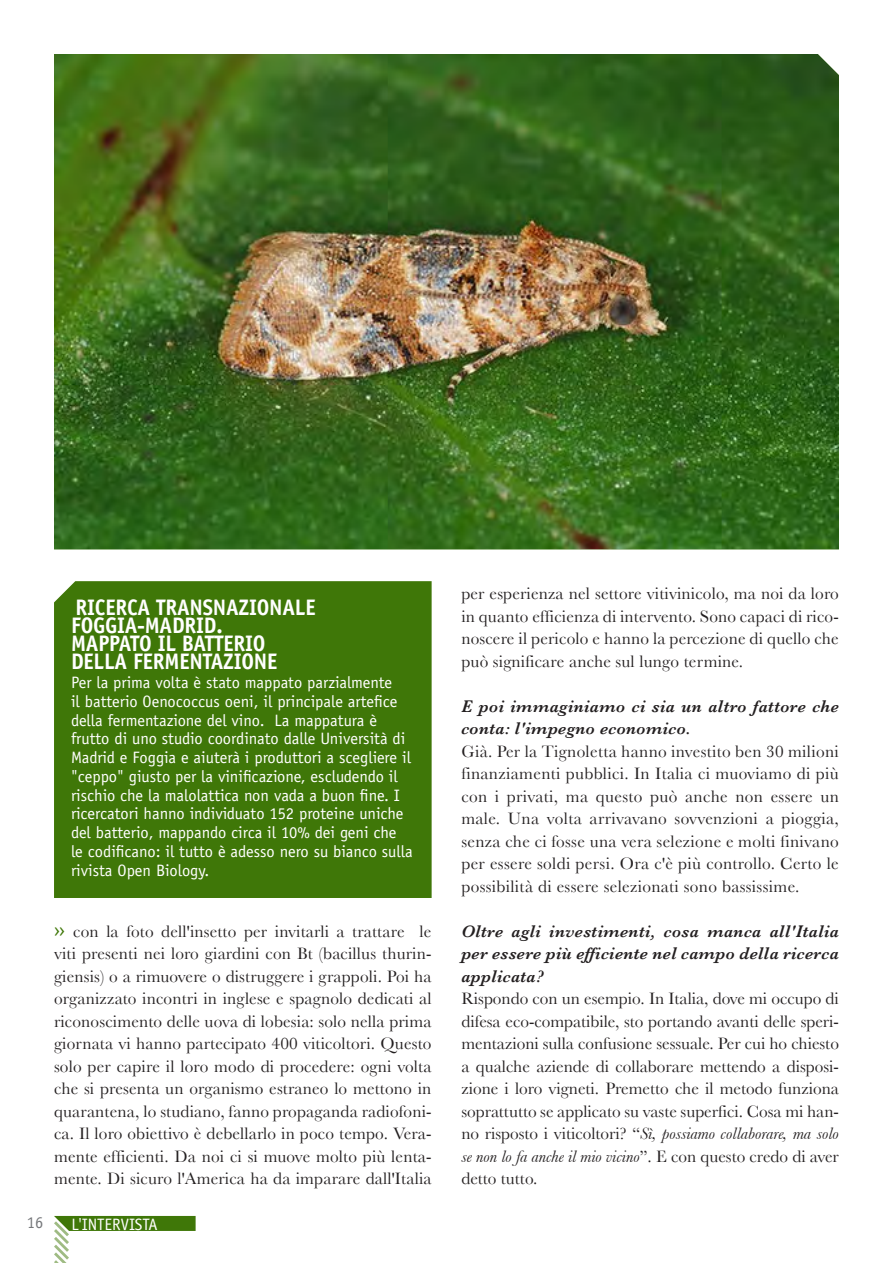
<style>
.page{position:relative;width:893px;height:1263px;background:#fff}
.page>*{position:absolute;margin:0;border:0;box-sizing:border-box;transform-origin:0 0}
.testo_box_bianco{font:700 22.5px "Officina Sans Std";letter-spacing:-.01em;color:#fff;scale:.95 1}
.testo_Photo{font:18.75px "Officina Sans Std";color:#3f7708}
.risposte{font:17.25px/22.5px "Baskerville";letter-spacing:.01em;color:#231f20;text-align:justify}
.domande{font:italic 600 17.25px/22.5px "Baskerville";letter-spacing:.02em;color:#231f20}
.testo_box_bianco-2{font:16.5px/18.8px "Officina Sans Std";color:#fff}
.t1{font:16.5px "Officina Sans Std";color:#76787b}
.s1{font-style:italic}
</style>
<div class="page">
<img style="left:54px;top:54px;width:785px;height:495px">
<div style="left:54px;top:581px;width:378px;height:317px;background:#3f7708"></div>
<svg style="left:54px;top:1216px;width:142px;height:47px"></svg>
<p class="testo_box_bianco" style="left:76px;top:594px;width:254px">RICERCA TRANSNAZIONALE</p>
<p class="testo_box_bianco" style="left:71px;top:612px;width:161px">FOGGIA-MADRID.</p>
<p class="testo_box_bianco" style="left:71px;top:630px;width:206px">MAPPATO IL BATTERIO</p>
<p class="testo_box_bianco" style="left:71px;top:648px;width:219px">DELLA FERMENTAZIONE</p>
<p class="testo_box_bianco-2" style="left:71px;top:673px;width:343px">Per la prima volta è stato mappato parzialmente<br>il batterio Oenococcus oeni, il principale artefice della fermentazione del vino. La mappatura è frutto di uno studio coordinato dalle Università di Madrid e Foggia e aiuterà i produttori a scegliere il "ceppo" giusto per la vinificazione, escludendo il rischio che la malolattica non vada a buon fine. I ricercatori hanno individuato 152 proteine uniche del batterio, mappando circa il 10% dei geni che<br>le codificano: il tutto è adesso nero su bianco sulla rivista Open Biology.</p>
<p class="risposte" style="left:54px;top:920px;width:379px;text-indent:19px">con la foto dell'insetto per invitarli a trattare le viti presenti nei loro giardini con Bt (bacillus thurin&shy;giensis) o a rimuovere o distruggere i grappoli. Poi ha organizzato incontri in inglese e spagnolo dedicati al riconoscimento delle uova di lobesia: solo nella prima giornata vi hanno partecipato 400 viticoltori. Questo solo per capire il loro modo di procedere: ogni volta che si presenta un organismo estraneo lo mettono in quarantena, lo studiano, fanno propaganda radiofoni&shy;ca. Il loro obiettivo è debellarlo in poco tempo. Vera&shy;mente efficienti. Da noi ci si muove molto più lenta&shy;mente. Di sicuro l'America ha da imparare dall'Italia</p>
<p class="testo_Photo" style="left:54px;top:918px;width:12px">››</p>
<p class="t1" style="left:27px;top:1212px;width:18px">16</p>
<p class="testo_box_bianco-2" style="left:72px;top:1215px;width:88px">L'INTERVISTA</p>
<p class="risposte" style="left:461px;top:582px;width:379px">per esperienza nel settore vitivinicolo, ma noi da loro in quanto efficienza di intervento. Sono capaci di rico&shy;noscere il pericolo e hanno la percezione di quello che può significare anche sul lungo termine.</p>
<p class="domande" style="left:461px;top:695px;width:379px">E poi immaginiamo ci sia un altro fattore che conta: l'impegno economico.</p>
<p class="risposte" style="left:461px;top:740px;width:379px">Già. Per la Tignoletta hanno investito ben 30 milioni finanziamenti pubblici. In Italia ci muoviamo di più con i privati, ma questo può anche non essere un male. Una volta arrivavano sovvenzioni a pioggia, senza che ci fosse una vera selezione e molti finivano per essere soldi persi. Ora c'è più controllo. Certo le possibilità di essere selezionati sono bassissime.</p>
<p class="domande" style="left:461px;top:920px;width:379px;text-align:justify">Oltre agli investimenti, cosa manca all'Italia per essere più efficiente nel campo della ricerca applicata?</p>
<p class="risposte" style="left:461px;top:987px;width:379px">Rispondo con un esempio. In Italia, dove mi occupo di difesa eco-compatibile, sto portando avanti delle speri&shy;mentazioni sulla confusione sessuale. Per cui ho chiesto a qualche aziende di collaborare mettendo a disposi&shy;zione i loro vigneti. Premetto che il metodo funziona soprattutto se applicato su vaste superfici. Cosa mi han&shy;no risposto i viticoltori? “<span class="s1">Sì, possiamo collaborare, ma solo se non lo fa anche il mio vicino</span>”. E con questo credo di aver detto tutto.</p>
</div>
